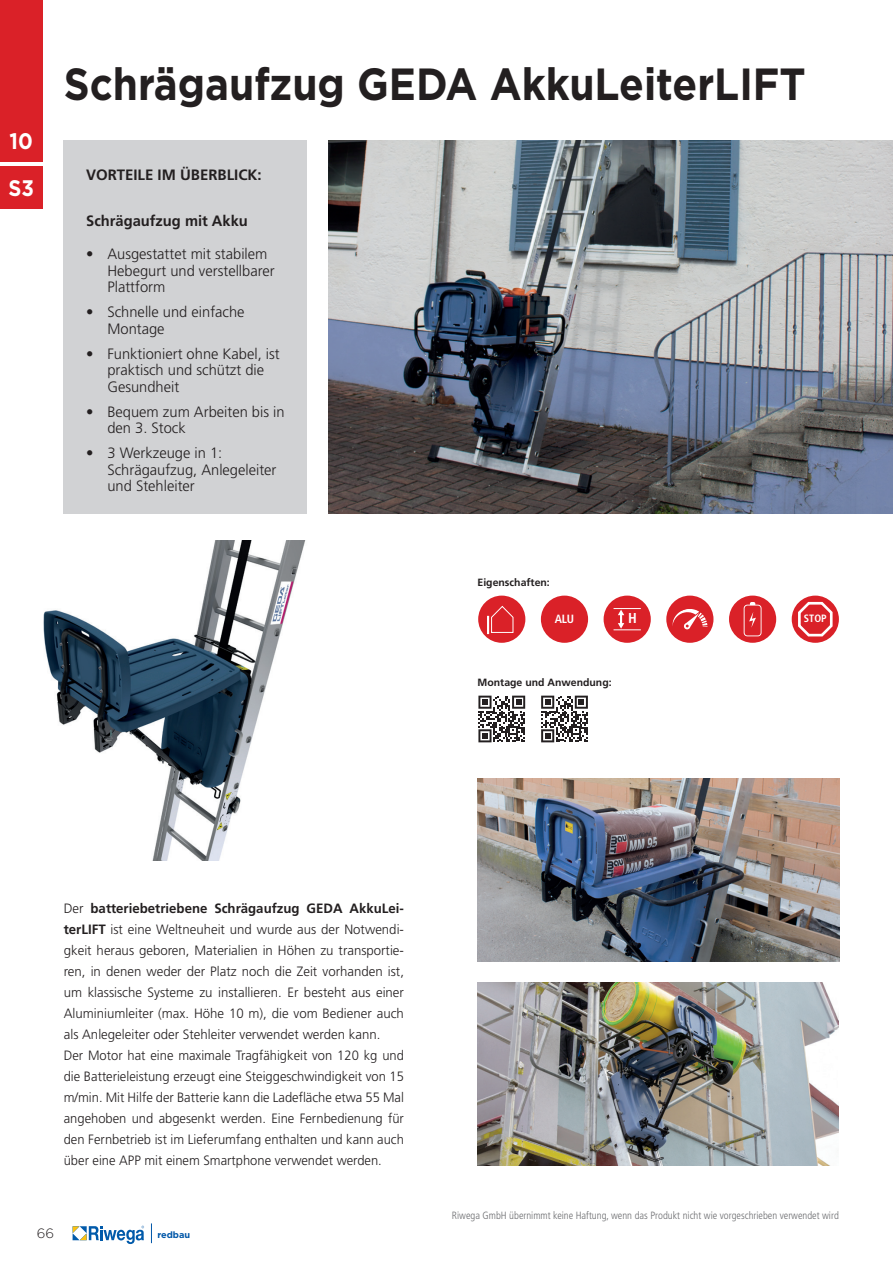
<style>
.page{position:relative;width:893px;height:1263px;background:#fff}
.page>*{position:absolute;margin:0;border:0;box-sizing:border-box;transform-origin:0 0}
.t1{font:700 45px "Gotham";color:#231f20;scale:.9 1}
.t2{font:700 22.5px "Gotham";color:#fff;scale:.9 1}
.t3{font:300 15px/16.5px "Frutiger";color:#231f20}
.t4{font:700 15px "Frutiger";color:#231f20}
.t5{font:700 condensed 14.4px "Frutiger";color:#fff}
.t6{font:300 13.5px/21px "Frutiger";color:#231f20}
.t7{font:300 13.5px "Gotham";color:#231f20}
.t8{font:700 condensed 12px "Frutiger";color:#fff}
.t9{font:700 condensed 10.65px "Frutiger";color:#fff}
.t10{font:300 condensed 10.5px "Frutiger";color:#6c6d70}
.t11{font:700 10.5px "Frutiger";color:#231f20}
.t12{font:700 9.15px "Gotham";color:#0157a8}
.s1{font-weight:700}
</style>
<div class="page">
<div style="left:0;top:0;width:43px;height:162px;background:#da2128"></div>
<div style="left:0;top:166px;width:43px;height:42px;background:#da2128"></div>
<svg style="left:73px;top:1226px;width:71px;height:18px"></svg>
<svg style="left:151px;top:1223px;width:1px;height:20px"></svg>
<div style="left:64px;top:140px;width:243px;height:373px;background:#d1d2d4"></div>
<img style="left:328px;top:140px;width:565px;height:373px">
<div style="left:478px;top:596px;width:47px;height:47px;background:#da2128;border-radius:50%"></div>
<svg style="left:487px;top:606px;width:26px;height:28px"></svg>
<div style="left:541px;top:596px;width:47px;height:47px;background:#da2128;border-radius:50%"></div>
<div style="left:792px;top:596px;width:47px;height:47px;background:#da2128;border-radius:50%"></div>
<svg style="left:797px;top:599px;width:37px;height:39px"></svg>
<div style="left:666px;top:596px;width:47px;height:47px;background:#da2128;border-radius:50%"></div>
<svg style="left:672px;top:609px;width:35px;height:21px"></svg>
<div style="left:604px;top:596px;width:47px;height:47px;background:#da2128;border-radius:50%"></div>
<svg style="left:613px;top:608px;width:28px;height:22px"></svg>
<div style="left:729px;top:596px;width:47px;height:47px;background:#da2128;border-radius:50%"></div>
<svg style="left:744px;top:602px;width:17px;height:34px"></svg>
<img style="left:43px;top:541px;width:262px;height:319px">
<svg style="left:478px;top:695px;width:48px;height:48px"></svg>
<svg style="left:478px;top:696px;width:47px;height:46px"></svg>
<svg style="left:541px;top:695px;width:47px;height:48px"></svg>
<svg style="left:541px;top:696px;width:47px;height:46px"></svg>
<img style="left:478px;top:778px;width:361px;height:183px">
<img style="left:477px;top:982px;width:362px;height:183px">
<h2 class="t2" style="left:10px;top:126px;width:27px">10</h2>
<h2 class="t2" style="left:8px;top:173px;width:30px">S3</h2>
<h1 class="t1" style="left:64px;top:54px;width:826px">Schrägaufzug GEDA AkkuLeiterLIFT</h1>
<p class="t4" style="left:86px;top:166px;width:177px">VORTEILE IM ÜBERBLICK:</p>
<p class="t4" style="left:86px;top:212px;width:163px">Schrägaufzug mit Akku</p>
<p class="t3" style="left:107px;top:246px;width:169px;text-indent:-21px">• Ausgestattet mit stabilem<br>Hebegurt und verstellbarer<br>Plattform</p>
<p class="t3" style="left:107px;top:304px;width:139px;text-indent:-21px">• Schnelle und einfache<br>Montage</p>
<p class="t3" style="left:107px;top:345px;width:174px;text-indent:-21px">• Funktioniert ohne Kabel, ist praktisch und schützt die<br>Gesundheit</p>
<p class="t3" style="left:107px;top:403px;width:179px;text-indent:-21px">• Bequem zum Arbeiten bis in den 3. Stock</p>
<p class="t3" style="left:107px;top:445px;width:171px;text-indent:-21px">• 3 Werkzeuge in 1:<br>Schrägaufzug, Anlegeleiter und Stehleiter</p>
<p class="t11" style="left:477px;top:577px;width:74px">Eigenschaften:</p>
<p class="t8" style="left:555px;top:612px;width:21px">ALU</p>
<p class="t5" style="left:628px;top:610px;width:10px">H</p>
<p class="t9" style="left:804px;top:612px;width:24px">STOP</p>
<p class="t11" style="left:477px;top:676px;width:136px">Montage und Anwendung:</p>
<p class="t6" style="left:64px;top:898px;width:342px">Der <span class="s1">batteriebetriebene Schrägaufzug GEDA AkkuLei&shy;terLIFT</span> ist eine Weltneuheit und wurde aus der Notwendi&shy;gkeit heraus geboren, Materialien in Höhen zu transportie&shy;ren, in denen weder der Platz noch die Zeit vorhanden ist, um klassische Systeme zu installieren. Er besteht aus einer Aluminiumleiter (max. Höhe 10 m), die vom Bediener auch als Anlegeleiter oder Stehleiter verwendet werden kann.<br>Der Motor hat eine maximale Tragfähigkeit von 120 kg und die Batterieleistung erzeugt eine Steiggeschwindigkeit von 15 m/min. Mit Hilfe der Batterie kann die Ladefläche etwa 55 Mal angehoben und abgesenkt werden. Eine Fernbedienung für den Fernbetrieb ist im Lieferumfang enthalten und kann auch über eine APP mit einem Smartphone verwendet werden.</p>
<p class="t10" style="left:452px;top:1209px;width:388px">Riwega GmbH übernimmt keine Haftung, wenn das Produkt nicht wie vorgeschrieben verwendet wird</p>
<p class="t7" style="left:37px;top:1226px;width:19px">66</p>
<p class="t12" style="left:157px;top:1229px;width:34px">redbau</p>
</div>
